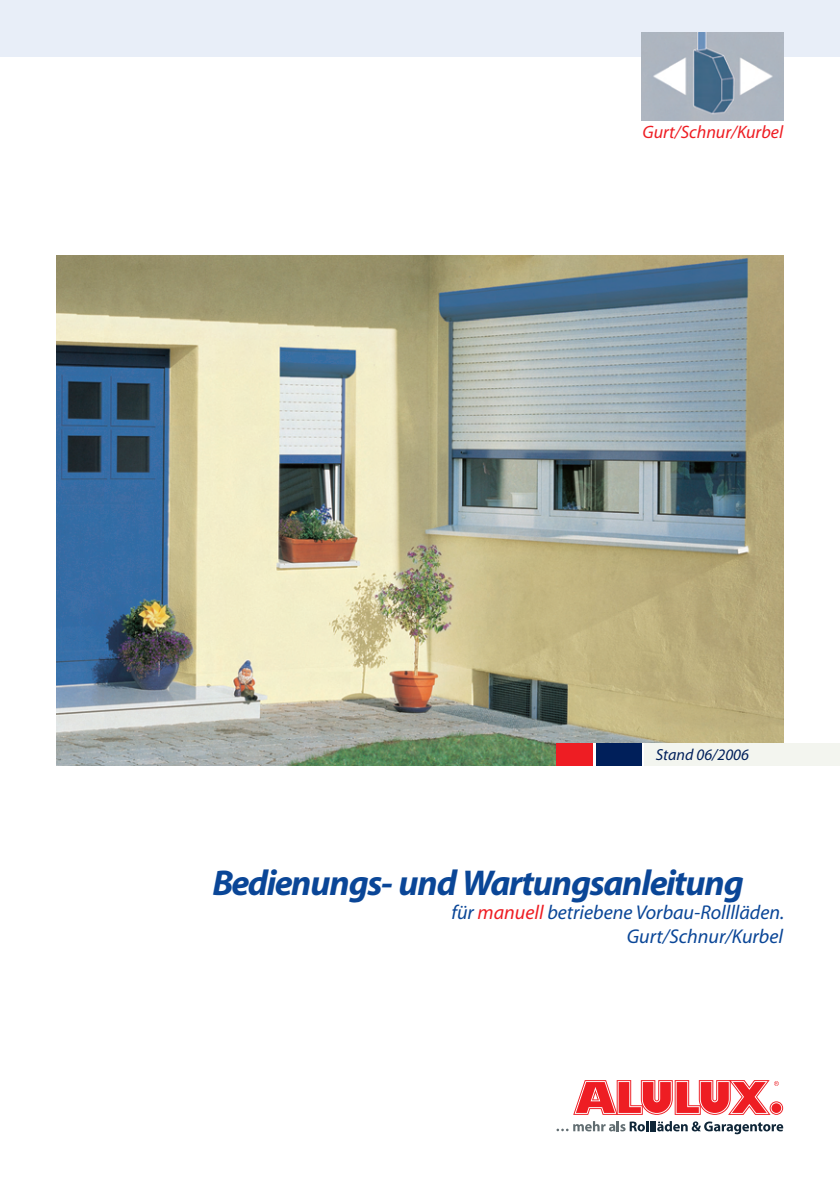
<style>
.page{position:relative;width:840px;height:1191px;background:#fff}
.page>*{position:absolute;margin:0;border:0;box-sizing:border-box;transform-origin:0 0}
.t1{font:36px "Myriad MM It 700 600";color:#0a4697}
.t2{font:20px/24px "Myriad MM It 400 600";color:#0a4697;text-align:right}
.t3{font:18px "Myriad MM It 400 600";color:#ee1d23}
.t4{font:16px "Myriad MM It 400 600";color:#001f5a}
.s1{color:#ee1d23}
</style>
<div class="page">
<div style="left:0;top:0;width:839px;height:57px;background:#e8eef8"></div>
<img style="left:641px;top:33px;width:141px;height:87px">
<img style="left:57px;top:255px;width:725px;height:510px">
<div style="left:556px;top:743px;width:36px;height:22px;background:#ee1d23"></div>
<div style="left:595px;top:743px;width:46px;height:22px;background:#001f5a"></div>
<div style="left:643px;top:743px;width:196px;height:22px;background:#f3f5ef"></div>
<svg style="left:556px;top:1121px;width:226px;height:13px"></svg>
<svg style="left:769px;top:1101px;width:13px;height:13px"></svg>
<div style="left:771px;top:1103px;width:9px;height:10px;background:#ee1d23;border-radius:50%"></div>
<svg style="left:573px;top:1080px;width:205px;height:34px"></svg>
<p class="t3" style="left:642px;top:123px;width:142px">Gurt/Schnur/Kurbel</p>
<p class="t4" style="left:655px;top:747px;width:95px">Stand 06/2006</p>
<h1 class="t1" style="left:212px;top:865px;width:531px">Bedienungs- und Wartungsanleitung</h1>
<p class="t2" style="left:451px;top:901px;width:334px">für <span class="s1">manuell</span> betriebene Vorbau-Rolllläden.<br>Gurt/Schnur/Kurbel</p>
</div>
